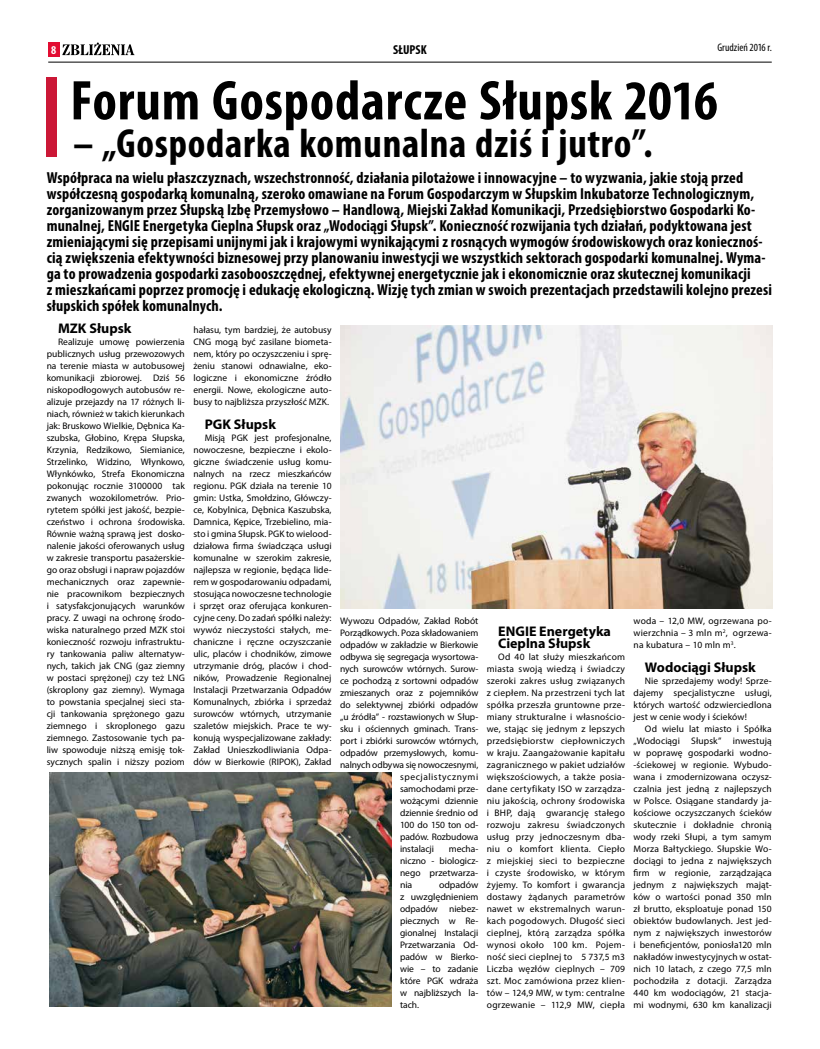
<style>
.page{position:relative;width:820px;height:1049px;background:#fff}
.page>*{position:absolute;margin:0;border:0;box-sizing:border-box;transform-origin:0 0}
.t1{font:700 condensed 56.5px "Myriad Pro";letter-spacing:.015em;color:#000}
.t2{font:700 condensed 40.8px "Myriad Pro";letter-spacing:.02em;color:#000}
.t3{font:700 condensed 16px/16px "Myriad Pro";letter-spacing:.01em;color:#000}
.t4{font:700 14px/12px "Myriad Pro";color:#000}
.t5{font:700 condensed 13px "Myriad Pro";color:#000}
.t6{font:700 condensed 12px "Myriad Pro";color:#fff}
.t7{font:condensed 11px "Myriad Pro";color:#000}
.t8{font:9.5px/12px "Myriad Pro";letter-spacing:-.005em;color:#000;text-align:justify}
.t9{font:9.5px/12px "Myriad Pro";letter-spacing:-.005em;color:#000;text-align:justify;scale:1.04 1}
.t10{font:9.5px "Myriad Pro";letter-spacing:.055em;color:#000}
</style>
<div class="page">
<hr style="left:48px;top:62px;width:723px;height:1px;background:#000">
<div style="left:48px;top:43px;width:12px;height:14px;background:#e20d32"></div>
<svg style="left:62px;top:43px;width:72px;height:12px"></svg>
<div style="left:47px;top:77px;width:10px;height:80px;background:#cb1736"></div>
<img style="left:50px;top:772px;width:341px;height:234px">
<img style="left:340px;top:325px;width:431px;height:283px">
<p class="t7" style="left:717px;top:41px;width:56px">Grudzień 2016 r.</p>
<p class="t6" style="left:51px;top:42px;width:7px">8</p>
<h3 class="t5" style="left:393px;top:41px;width:35px">SŁUPSK</h3>
<h1 class="t1" style="left:70px;top:65px;width:648px">Forum Gospodarcze Słupsk 2016</h1>
<h2 class="t2" style="left:73px;top:118px;width:581px">– „Gospodarka komunalna dziś i jutro”.</h2>
<p class="t3" style="left:47px;top:169px;width:726px">Współpraca na wielu płaszczyznach, wszechstronność, działania pilotażowe i innowacyjne – to wyzwania, jakie stoją przed współczesną gospodarką komunalną, szeroko omawiane na Forum Gospodarczym w Słupskim Inkubatorze Technologicznym, zorganizowanym przez Słupską Izbę Przemysłowo – Handlową, Miejski Zakład Komunikacji, Przedsiębiorstwo Gospodarki Ko&shy;munalnej, ENGIE Energetyka Cieplna Słupsk oraz „Wodociągi Słupsk”. Konieczność rozwijania tych działań, podyktowana jest zmieniającymi się przepisami unijnymi jak i krajowymi wynikającymi z rosnących wymogów środowiskowych oraz koniecznoś&shy;cią zwiększenia efektywności biznesowej przy planowaniu inwestycji we wszystkich sektorach gospodarki komunalnej. Wyma&shy;ga to prowadzenia gospodarki zasobooszczędnej, efektywnej energetycznie jak i ekonomicznie oraz skutecznej komunikacji<br>z mieszkańcami poprzez promocję i edukację ekologiczną. Wizję tych zmian w swoich prezentacjach przedstawili kolejno prezesi słupskich spółek komunalnych.</p>
<h3 class="t4" style="left:58px;top:322px;width:75px">MZK Słupsk</h3>
<p class="t8" style="left:47px;top:335px;width:140px;text-indent:11px">Realizuje umowę powierzenia publicznych usług przewozowych na terenie miasta w autobusowej komunikacji zbiorowej. Dziś 56 niskopodłogowych autobusów re&shy;alizuje przejazdy na 17 różnych li&shy;niach, również w takich kierunkach jak: Bruskowo Wielkie, Dębnica Ka&shy;szubska, Głobino, Krępa Słupska, Krzynia, Redzikowo, Siemianice, Strzelinko, Widzino, Włynkowo, Włynkówko, Strefa Ekonomiczna pokonując rocznie 3100000 tak zwanych wozokilometrów. Prio&shy;rytetem spółki jest jakość, bezpie&shy;czeństwo i ochrona środowiska.<br>Równie ważną sprawą jest dosko&shy;nalenie jakości oferowanych usług w zakresie transportu pasażerskie&shy;go oraz obsługi i napraw pojazdów mechanicznych oraz zapewnie&shy;nie pracownikom bezpiecznych i satysfakcjonujących warunków pracy. Z uwagi na ochronę środo&shy;wiska naturalnego przed MZK stoi konieczność rozwoju infrastruktu&shy;ry tankowania paliw alternatyw&shy;nych, takich jak CNG (gaz ziemny w postaci sprężonej) czy też LNG (skroplony gaz ziemny). Wymaga to powstania specjalnej sieci sta&shy;cji tankowania sprężonego gazu ziemnego i skroplonego gazu ziemnego. Zastosowanie tych pa&shy;liw spowoduje niższą emisję tok&shy;sycznych spalin i niższy poziom</p>
<p class="t8" style="left:193px;top:324px;width:140px">hałasu, tym bardziej, że autobusy CNG mogą być zasilane biometa&shy;nem, który po oczyszczeniu i sprę&shy;żeniu stanowi odnawialne, eko&shy;logiczne i ekonomiczne źródło energii. Nowe, ekologiczne auto&shy;busy to najbliższa przyszłość MZK.</p>
<h3 class="t4" style="left:205px;top:418px;width:73px">PGK Słupsk</h3>
<p class="t8" style="left:193px;top:432px;width:140px;text-indent:11px">Misją PGK jest profesjonalne, nowoczesne, bezpieczne i ekolo&shy;giczne świadczenie usług komu&shy;nalnych na rzecz mieszkańców regionu. PGK działa na terenie 10 gmin: Ustka, Smołdzino, Główczy&shy;ce, Kobylnica, Dębnica Kaszubska, Damnica, Kępice, Trzebielino, mia&shy;sto i gmina Słupsk. PGK to wielood&shy;działowa firma świadcząca usługi komunalne w szerokim zakresie, najlepsza w regionie, będąca lide&shy;rem w gospodarowaniu odpadami, stosująca nowoczesne technologie i sprzęt oraz oferująca konkuren&shy;cyjne ceny. Do zadań spółki należy: wywóz nieczystości stałych, me&shy;chaniczne i ręczne oczyszczanie ulic, placów i chodników, zimowe utrzymanie dróg, placów i chod&shy;ników, Prowadzenie Regionalnej Instalacji Przetwarzania Odpadów Komunalnych, zbiórka i sprzedaż surowców wtórnych, utrzymanie szaletów miejskich. Prace te wy&shy;konują wyspecjalizowane zakłady:<br>Zakład Unieszkodliwiania Odpa&shy;dów w Bierkowie (RIPOK), Zakład</p>
<p class="t8" style="left:340px;top:615px;width:140px">Wywozu Odpadów, Zakład Robót</p>
<p class="t8" style="left:340px;top:627px;width:140px">Porządkowych. Poza składowaniem</p>
<p class="t8" style="left:340px;top:639px;width:140px">odpadów w zakładzie w Bierkowie</p>
<p class="t8" style="left:340px;top:651px;width:140px">odbywa się segregacja wysortowa-</p>
<p class="t8" style="left:340px;top:663px;width:140px">nych surowców wtórnych. Surow-</p>
<p class="t8" style="left:340px;top:675px;width:140px">ce pochodzą z sortowni odpadów</p>
<p class="t8" style="left:340px;top:687px;width:140px">zmieszanych oraz z pojemników</p>
<p class="t8" style="left:340px;top:699px;width:140px">do selektywnej zbiórki odpadów</p>
<p class="t8" style="left:340px;top:711px;width:140px">„u źródła” - rozstawionych w Słup-</p>
<p class="t8" style="left:340px;top:723px;width:140px">sku i ościennych gminach. Trans-</p>
<p class="t8" style="left:340px;top:735px;width:140px">port i zbiórki surowców wtórnych,</p>
<p class="t8" style="left:340px;top:747px;width:140px">odpadów przemysłowych, komu-</p>
<p class="t8" style="left:340px;top:759px;width:140px">nalnych odbywa się nowoczesnymi,</p>
<p class="t10" style="left:400px;top:771px;width:80px">specjalistycznymi</p>
<p class="t8" style="left:400px;top:783px;width:80px">samochodami prze-</p>
<p class="t8" style="left:400px;top:795px;width:80px">wożącymi dziennie</p>
<p class="t8" style="left:400px;top:807px;width:80px">dziennie średnio od</p>
<p class="t8" style="left:400px;top:819px;width:80px">100 do 150 ton od-</p>
<p class="t8" style="left:400px;top:831px;width:80px">padów. Rozbudowa</p>
<p class="t8" style="left:400px;top:843px;width:35px">instalacji</p>
<p class="t8" style="left:400px;top:843px;width:80px;text-indent:49px">mecha&shy;niczno - biologicz&shy;nego przetwarza&shy;nia</p>
<p class="t9" style="left:400px;top:879px;width:77px;text-indent:39px">odpadów z uwzględnieniem odpadów niebez&shy;piecznych w Re&shy;gionalnej Instalacji Przetwarzania Od&shy;padów w Bierko&shy;wie – to zadanie które PGK wdraża w najbliższych la&shy;tach.</p>
<h3 class="t4" style="left:498px;top:625px;width:114px">ENGIE Energetyka<br>Cieplna Słupsk</h3>
<p class="t8" style="left:486px;top:651px;width:140px;text-indent:11px">Od 40 lat służy mieszkańcom miasta swoją wiedzą i świadczy szeroki zakres usług związanych z ciepłem. Na przestrzeni tych lat spółka przeszła gruntowne prze&shy;miany strukturalne i własnościo&shy;we, stając się jednym z lepszych przedsiębiorstw ciepłowniczych w kraju. Zaangażowanie kapitału zagranicznego w pakiet udziałów większościowych, a także posia&shy;dane certyfikaty ISO w zarządza&shy;niu jakością, ochrony środowiska i BHP, dają gwarancję stałego rozwoju zakresu świadczonych usług przy jednoczesnym dba&shy;niu o komfort klienta. Ciepło z miejskiej sieci to bezpieczne i czyste środowisko, w którym żyjemy. To komfort i gwarancja dostawy żądanych parametrów nawet w ekstremalnych warun&shy;kach pogodowych. Długość sieci cieplnej, którą zarządza spółka wynosi około 100 km. Pojem&shy;ność sieci cieplnej to 5 737,5 m3<br>Liczba węzłów cieplnych – 709 szt. Moc zamówiona przez klien&shy;tów – 124,9 MW, w tym: centralne ogrzewanie – 112,9 MW, ciepła</p>
<p class="t8" style="left:633px;top:615px;width:140px">woda – 12,0 MW, ogrzewana po&shy;wierzchnia – 3 mln m<sup>2</sup>, ogrzewa&shy;na kubatura – 10 mln m<sup>3</sup>.</p>
<h3 class="t4" style="left:644px;top:661px;width:112px">Wodociągi Słupsk</h3>
<p class="t8" style="left:633px;top:675px;width:140px;text-indent:11px">Nie sprzedajemy wody! Sprze&shy;dajemy specjalistyczne usługi, których wartość odzwierciedlona jest w cenie wody i ścieków!</p>
<p class="t8" style="left:633px;top:723px;width:140px;text-indent:11px">Od wielu lat miasto i Spółka „Wodociągi Słupsk” inwestują w poprawę gospodarki wodno--ściekowej w regionie. Wybudo&shy;wana i zmodernizowana oczysz&shy;czalnia jest jedną z najlepszych w Polsce. Osiągane standardy ja&shy;kościowe oczyszczanych ścieków skutecznie i dokładnie chronią wody rzeki Słupi, a tym samym Morza Bałtyckiego. Słupskie Wo&shy;dociągi to jedna z największych firm w regionie, zarządzająca jednym z największych mająt&shy;ków o wartości ponad 350 mln zł brutto, eksploatuje ponad 150 obiektów budowlanych. Jest jed&shy;nym z największych inwestorów i beneficjentów, poniosła120 mln nakładów inwestycyjnych w ostat&shy;nich 10 latach, z czego 77,5 mln pochodziła z dotacji. Zarządza 440 km wodociągów, 21 stacja&shy;mi wodnymi, 630 km kanalizacji</p>
</div>
